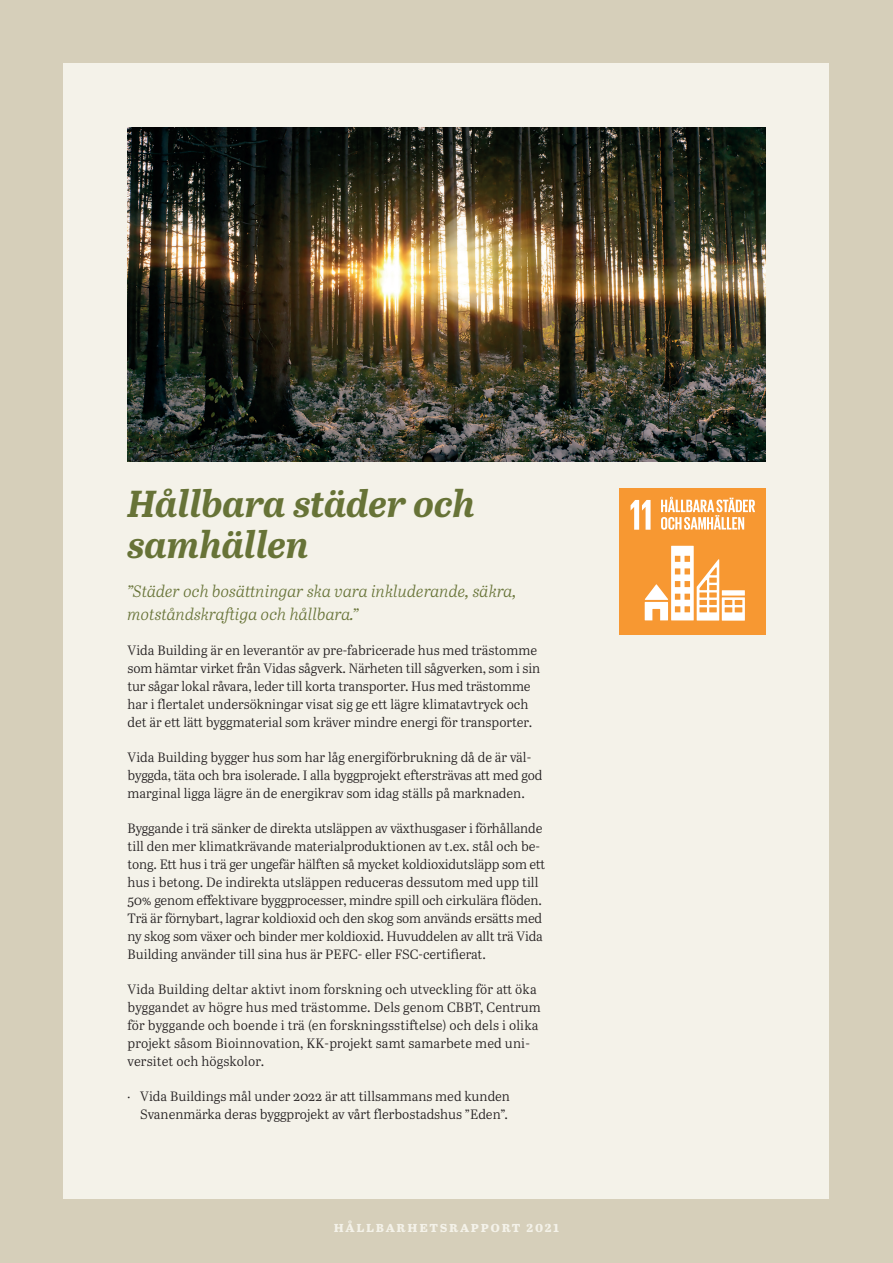
<style>
.page{position:relative;width:893px;height:1263px;background:#d6cfba}
.page>*{position:absolute;margin:0;border:0;box-sizing:border-box;transform-origin:0 0}
.t1{font:italic 700 37.5px/40.5px "Abril Text";color:#677337}
.t2{font:italic 16.5px/22.5px "Abril Text Lt";color:#677337}
.t3{font:700 15px "Abril Text";letter-spacing:.11em;color:#f4f2e9}
.t4{font:13.5px/18px "Abril Text Lt";letter-spacing:-.005em;color:#231f20}
.s1{font-family:"Myriad Pro"}
</style>
<div class="page">
<div style="left:64px;top:64px;width:765px;height:1135px;background:#f4f2e9"></div>
<img style="left:128px;top:128px;width:637px;height:333px">
<div style="left:619px;top:488px;width:146px;height:147px;background:#f79832"></div>
<svg style="left:631px;top:500px;width:20px;height:30px"></svg>
<svg style="left:645px;top:546px;width:100px;height:75px"></svg>
<svg style="left:661px;top:497px;width:94px;height:33px"></svg>
<h1 class="t1" style="left:128px;top:482px;width:349px">Hållbara städer och samhällen</h1>
<p class="t2" style="left:128px;top:579px;width:391px">”Städer och bosättningar ska vara inkluderande, säkra, motståndskraftiga och hållbara.”</p>
<p class="t4" style="left:128px;top:640px;width:414px">Vida Building är en leverantör av pre-fabricerade hus med trästomme som hämtar virket från Vidas sågverk. Närheten till sågverken, som i sin tur sågar lokal råvara, leder till korta transporter. Hus med trästomme har i flertalet undersökningar visat sig ge ett lägre klimatavtryck och det är ett lätt byggmaterial som kräver mindre energi för transporter.</p>
<p class="t4" style="left:128px;top:747px;width:416px">Vida Building bygger hus som har låg energiförbrukning då de är väl&shy;byggda, täta och bra isolerade. I alla byggprojekt eftersträvas att med god marginal ligga lägre än de energikrav som idag ställs på marknaden.</p>
<p class="t4" style="left:128px;top:818px;width:419px">Byggande i trä sänker de direkta utsläppen av växthusgaser i förhållande till den mer klimatkrävande materialproduktionen av t.ex. stål och be&shy;tong. Ett hus i trä ger ungefär hälften så mycket koldioxidutsläpp som ett hus i betong. De indirekta utsläppen reduceras dessutom med upp till 50% genom effektivare byggprocesser, mindre spill och cirkulära flöden.<br>Trä är förnybart, lagrar koldioxid och den skog som används ersätts med ny skog som växer och binder mer koldioxid. Huvuddelen av allt trä Vida Building använder till sina hus är PEFC- eller FSC-certifierat.</p>
<p class="t4" style="left:128px;top:979px;width:415px">Vida Building deltar aktivt inom forskning och utveckling för att öka byggandet av högre hus med trästomme. Dels genom CBBT, Centrum för byggande och boende i trä (en forskningsstiftelse) och dels i olika projekt såsom Bioinnovation, KK-projekt samt samarbete med uni&shy;versitet och högskolor.</p>
<p class="t4" style="left:128px;top:1086px;width:384px;text-align:right"><span class="s1">·</span> Vida Buildings mål under 2022 är att tillsammans med kunden<br>Svanenmärka deras byggprojekt av vårt flerbostadshus ”Eden”.</p>
<p class="t3" style="left:334px;top:1216px;width:227px">hållbarhetsrapport 2021</p>
</div>
